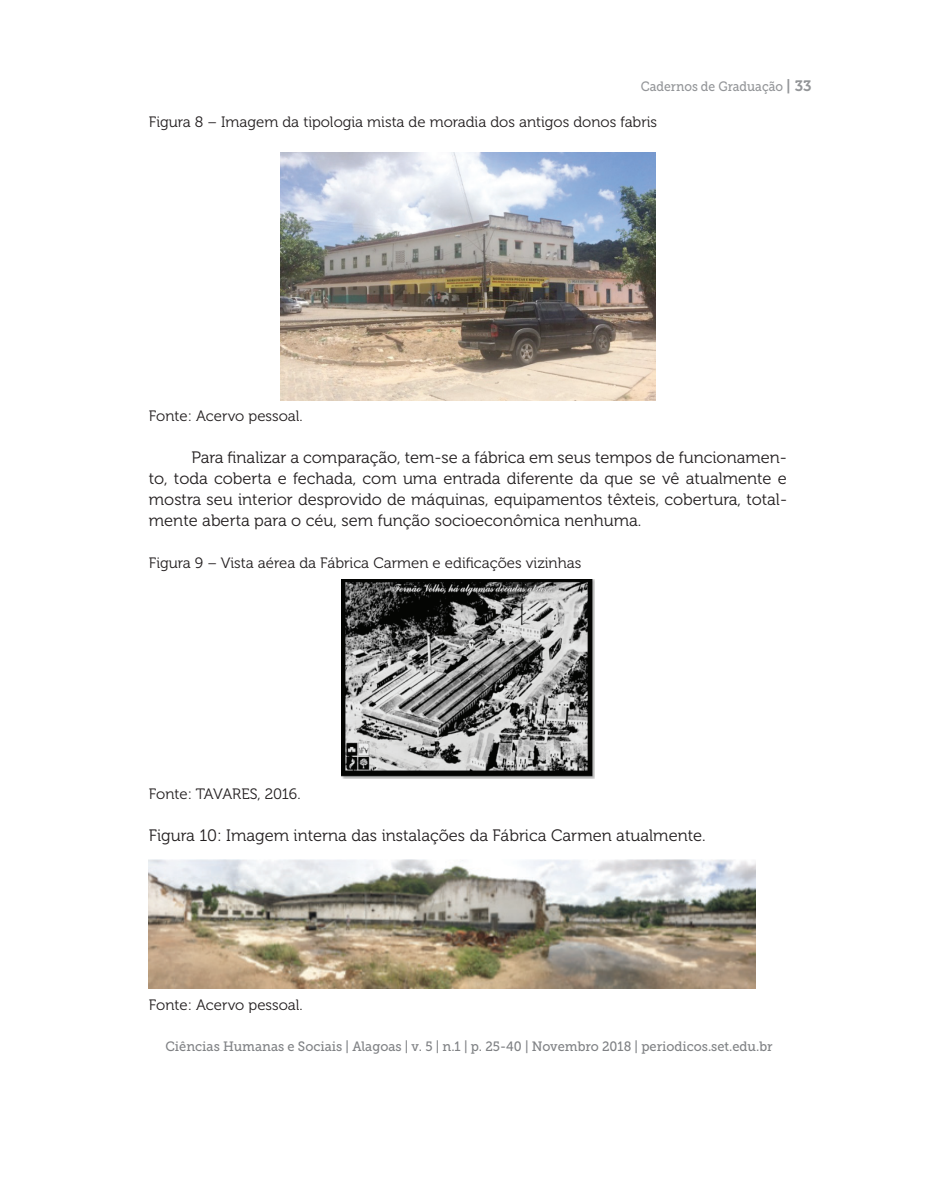
<style>
.page{position:relative;width:936px;height:1191px;background:#fff}
.page>*{position:absolute;margin:0;border:0;box-sizing:border-box;transform-origin:0 0}
.t1{font:16.5px/21px "Museo 300";color:#231f20;text-align:justify}
.t2{font:15px "Museo 300";color:#231f20}
.t3{font:13.5px "Museo Slab 500";color:#808285;scale:.95 1}
.t4{font:13.5px "Museo Slab 500";color:#939598;scale:.9 1}
.s1{font-family:"Museo 700";font-size:15px}
</style>
<div class="page">
<img style="left:281px;top:152px;width:374px;height:248px">
<img style="left:341px;top:579px;width:253px;height:199px">
<img style="left:149px;top:859px;width:606px;height:129px">
<p class="t4" style="left:640px;top:79px;width:191px">Cadernos de Graduação <span class="s1">| 33</span></p>
<p class="t2" style="left:149px;top:114px;width:510px">Figura 8 – Imagem da tipologia mista de moradia dos antigos donos fabris</p>
<p class="t2" style="left:149px;top:408px;width:155px">Fonte: Acervo pessoal.</p>
<p class="t1" style="left:149px;top:447px;width:639px;text-indent:43px">Para finalizar a comparação, tem-se a fábrica em seus tempos de funcionamen&shy;to, toda coberta e fechada, com uma entrada diferente da que se vê atualmente e mostra seu interior desprovido de máquinas, equipamentos têxteis, cobertura, total&shy;mente aberta para o céu, sem função socioeconômica nenhuma.</p>
<p class="t2" style="left:149px;top:555px;width:434px">Figura 9 – Vista aérea da Fábrica Carmen e edificações vizinhas</p>
<p class="t2" style="left:149px;top:786px;width:153px">Fonte: TAVARES, 2016.</p>
<p class="t1" style="left:149px;top:825px;width:558px">Figura 10: Imagem interna das instalações da Fábrica Carmen atualmente.</p>
<p class="t2" style="left:149px;top:996px;width:155px">Fonte: Acervo pessoal.</p>
<p class="t3" style="left:165px;top:1039px;width:640px">Ciências Humanas e Sociais | Alagoas | v. 5 | n.1 | p. 25-40 | Novembro 2018 | periodicos.set.edu.br</p>
</div>
